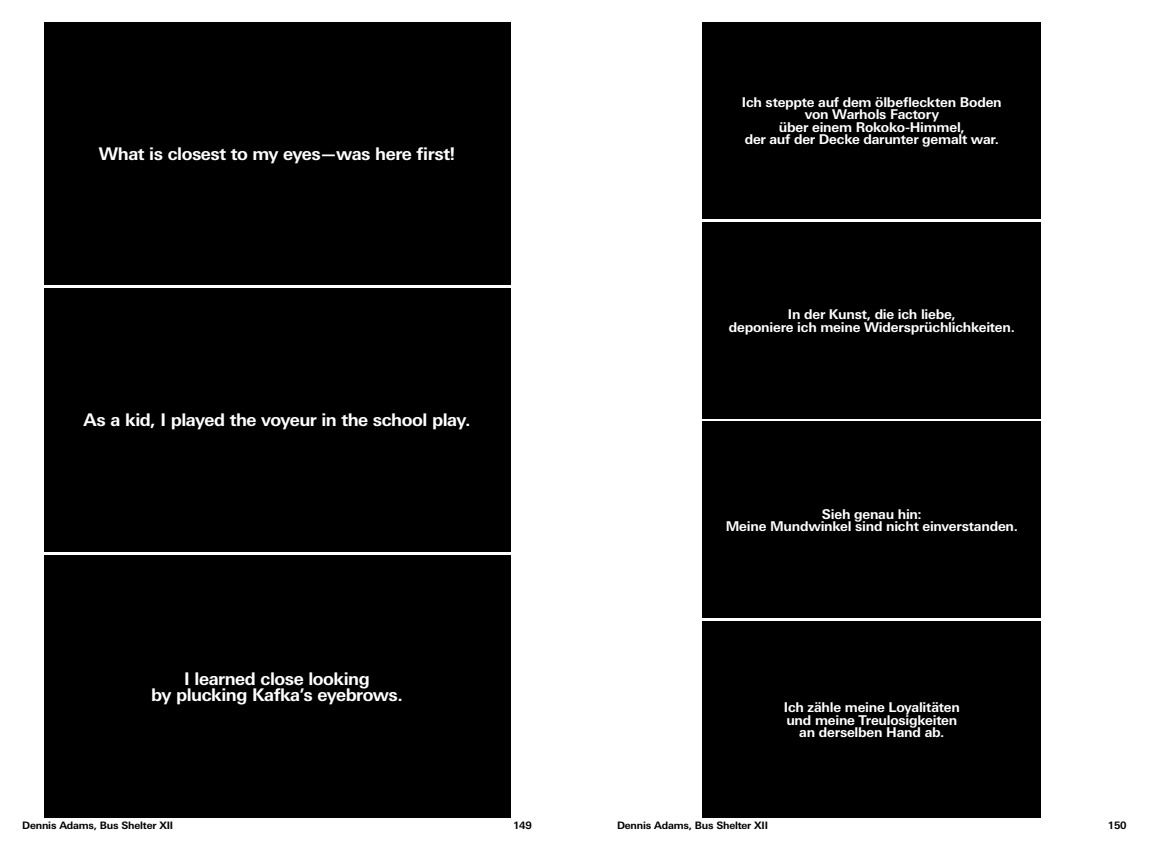
<style>
.page{position:relative;width:1149px;height:851px;background:#fff}
.page>*{position:absolute;margin:0;border:0;box-sizing:border-box;transform-origin:0 0}
.t1{font:700 17.4px/16.6px "Linotype Univers Basic";letter-spacing:-.025em;color:#fff;text-align:center}
.t2{font:700 13.5px/12.5px "Linotype Univers Basic";letter-spacing:-.015em;color:#fff;text-align:center}
.t3{font:700 10.2px "Linotype Univers Basic";letter-spacing:-.02em;color:#000}
</style>
<div class="page">
<div style="left:702px;top:22px;width:338px;height:196px;background:#000"></div>
<div style="left:702px;top:222px;width:338px;height:196px;background:#000"></div>
<div style="left:702px;top:421px;width:338px;height:197px;background:#000"></div>
<div style="left:702px;top:621px;width:338px;height:196px;background:#000"></div>
<div style="left:44px;top:22px;width:466px;height:263px;background:#000"></div>
<div style="left:44px;top:288px;width:466px;height:263px;background:#000"></div>
<div style="left:44px;top:555px;width:466px;height:262px;background:#000"></div>
<p class="t1" style="left:99px;top:146px;width:358px">What is closest to my eyes—was here first!</p>
<p class="t1" style="left:84px;top:412px;width:388px">As a kid, I played the voyeur in the school play.</p>
<p class="t1" style="left:151px;top:670px;width:253px">I learned close looking<br>by plucking Kafka’s eyebrows.</p>
<p class="t2" style="left:741px;top:96px;width:261px">Ich steppte auf dem ölbefleckten Boden von Warhols Factory<br>über einem Rokoko-Himmel,<br>der auf der Decke darunter gemalt war.</p>
<p class="t2" style="left:728px;top:308px;width:287px">In der Kunst, die ich liebe,<br>deponiere ich meine Widersprüchlichkeiten.</p>
<p class="t2" style="left:725px;top:507px;width:294px">Sieh genau hin:<br>Meine Mundwinkel sind nicht einverstanden.</p>
<p class="t2" style="left:783px;top:701px;width:177px">Ich zähle meine Loyalitäten und meine Treulosigkeiten an derselben Hand ab.</p>
<p class="t3" style="left:22px;top:818px;width:152px">Dennis Adams, Bus Shelter XII</p>
<p class="t3" style="left:513px;top:818px;width:20px">149</p>
<p class="t3" style="left:617px;top:818px;width:152px">Dennis Adams, Bus Shelter XII</p>
<p class="t3" style="left:1107px;top:818px;width:20px">150</p>
</div>
